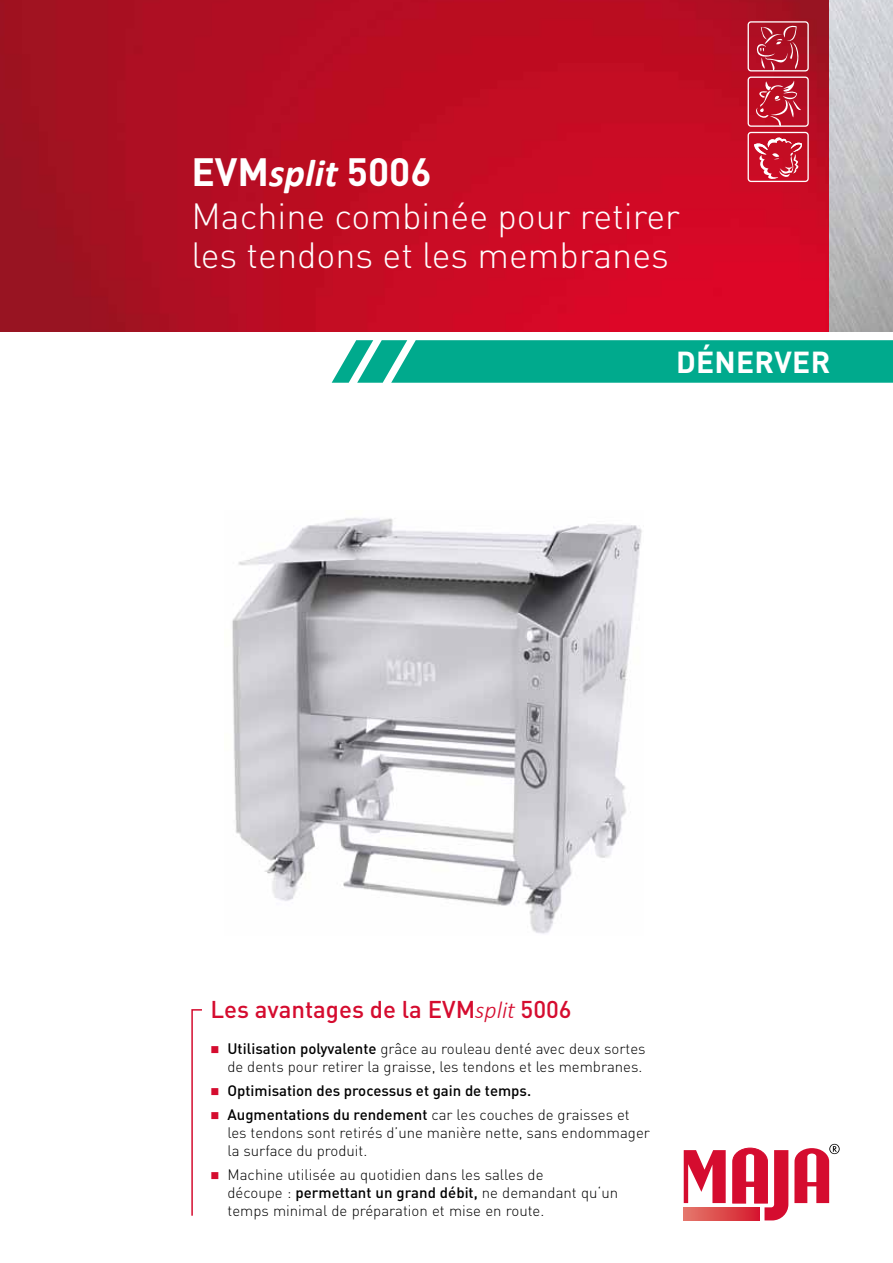
<style>
.page{position:relative;width:893px;height:1263px;background:#fff}
.page>*{position:absolute;margin:0;border:0;box-sizing:border-box;transform-origin:0 0}
.t1{font:700 39px "DIN Pro";color:#fff}
.t2{font:300 36px/39px "DIN Pro";color:#fff}
.t3{font:700 30px "DIN Pro";letter-spacing:.01em;color:#fff}
.t4{font:500 24px "DIN Pro";color:#d50c2f}
.t5{font:300 15px/18px "DIN Pro";color:#000}
.t6{font:500 15px "DIN Pro";color:#000}
.s1{font-family:"Calibri";font-style:italic}
.s2{font-family:"Calibri";font-weight:300;font-style:italic}
.s3{color:#d50c2f}
.s4{font-weight:500}
</style>
<div class="page">
<img style="left:0;top:0;width:893px;height:332px">
<svg style="left:684px;top:1150px;width:42px;height:53px"></svg>
<svg style="left:732px;top:1147px;width:56px;height:73px"></svg>
<svg style="left:794px;top:1144px;width:46px;height:59px"></svg>
<svg style="left:684px;top:1207px;width:76px;height:13px"></svg>
<svg style="left:332px;top:340px;width:561px;height:43px;background:#10af94"></svg>
<img style="left:232px;top:518px;width:410px;height:416px">
<svg style="left:751px;top:81px;width:50px;height:44px;background:#c32b3f"></svg>
<div style="left:748px;top:77px;width:61px;height:50px;border:1px solid #fff;border-radius:3px"></div>
<div style="left:748px;top:132px;width:61px;height:50px;border:1px solid #fff;border-radius:3px"></div>
<svg style="left:754px;top:137px;width:49px;height:43px;background:#d0384b"></svg>
<svg style="left:756px;top:24px;width:44px;height:45px;background:#b72e3f"></svg>
<div style="left:748px;top:21px;width:61px;height:50px;border:1px solid #fff;border-radius:3px"></div>
<svg style="left:191px;top:1009px;width:11px;height:207px"></svg>
<h1 class="t1" style="left:191px;top:145px;width:242px">EVM<span class="s1">split</span> 5006</h1>
<h2 class="t2" style="left:191px;top:195px;width:490px">Machine combinée pour retirer les tendons et les membranes</h2>
<h3 class="t3" style="left:676px;top:342px;width:156px">DÉNERVER</h3>
<h3 class="t4" style="left:210px;top:993px;width:363px">Les avantages de la EVM<span class="s2">split</span> 5006</h3>
<p class="t5" style="left:210px;top:1039px;width:437px;text-align:right"><span class="s3">■</span> <span class="s4">Utilisation polyvalente</span> grâce au rouleau denté avec deux sortes de dents pour retirer la graisse, les tendons et les membranes.</p>
<p class="t6" style="left:210px;top:1080px;width:322px"><span class="s3">■</span> Optimisation des processus et gain de temps.</p>
<p class="t5" style="left:227px;top:1105px;width:424px;text-indent:-17px"><span class="s3">■</span> <span class="s4">Augmentations du rendement</span> car les couches de graisses et les tendons sont retirés d’une manière nette, sans endommager la surface du produit.</p>
<p class="t5" style="left:227px;top:1165px;width:392px;text-indent:-17px"><span class="s3">■</span> Machine utilisée au quotidien dans les salles de<br>découpe : <span class="s4">permettant un grand débit,</span> ne demandant qu‘un temps minimal de préparation et mise en route.</p>
</div>
